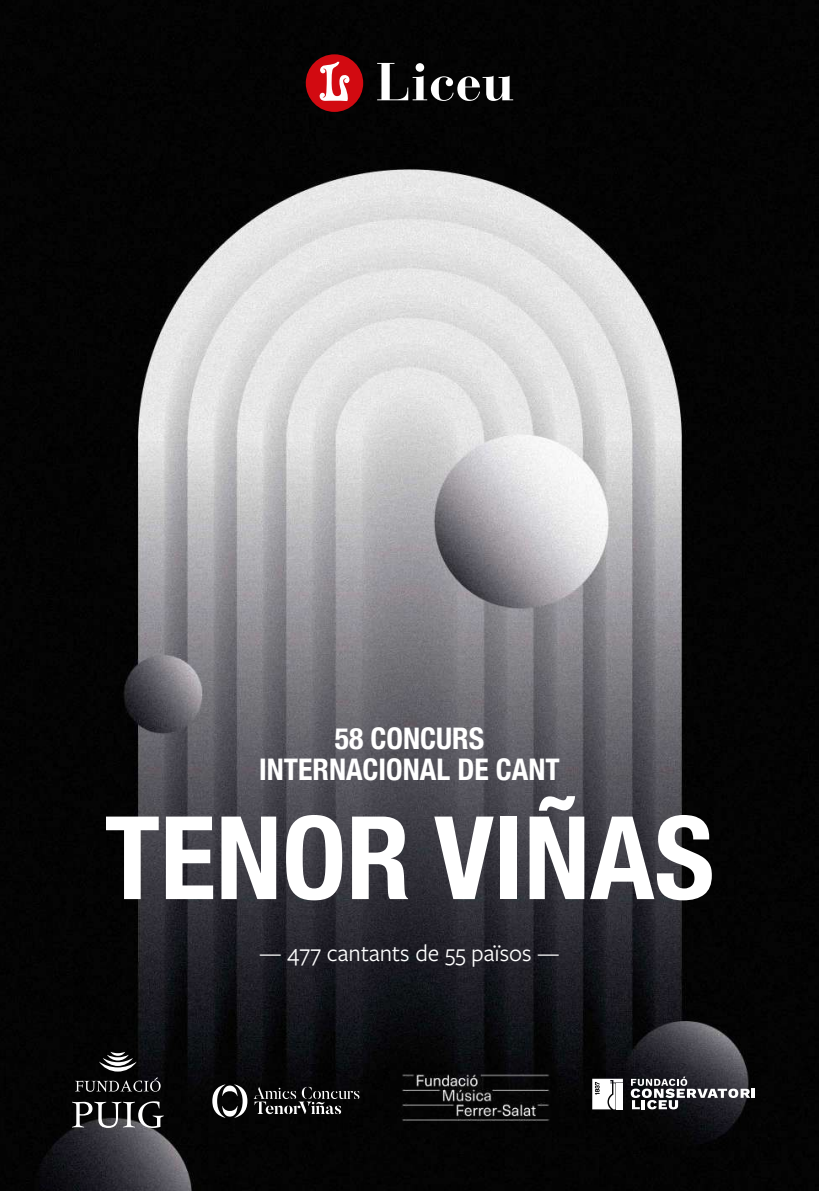
<style>
.page{position:relative;width:819px;height:1191px;background:#fff}
.page>*{position:absolute;margin:0;border:0;box-sizing:border-box;transform-origin:0 0}
.t1{font:700 condensed 115.5px "Helvetica Neue";color:#fff}
.t2{font:700 condensed 29.75px/31.5px "Helvetica Neue";color:#fff;text-align:center}
.t3{font:24.5px "Freight Sans Pro";color:#fff}
</style>
<div class="page">
<img style="left:0;top:0;width:819px;height:1191px">
<svg style="left:75px;top:1077px;width:86px;height:15px"></svg>
<svg style="left:72px;top:1101px;width:92px;height:27px"></svg>
<svg style="left:99px;top:1051px;width:38px;height:20px"></svg>
<svg style="left:212px;top:1084px;width:35px;height:33px"></svg>
<svg style="left:254px;top:1086px;width:106px;height:28px;background:#383838"></svg>
<svg style="left:630px;top:1076px;width:125px;height:33px"></svg>
<svg style="left:592px;top:1078px;width:31px;height:31px"></svg>
<img style="left:388px;top:1060px;width:174px;height:64px">
<svg style="left:377px;top:63px;width:136px;height:38px"></svg>
<div style="left:306px;top:54px;width:57px;height:58px;background:#d20a11;border-radius:50%"></div>
<svg style="left:319px;top:62px;width:30px;height:39px"></svg>
<p class="t2" style="left:259px;top:720px;width:302px">58 CONCURS<br>INTERNACIONAL DE CANT</p>
<h1 class="t1" style="left:105px;top:762px;width:611px">TENOR VIÑAS</h1>
<p class="t3" style="left:259px;top:936px;width:302px">— 477 cantants de 55 països —</p>
</div>
